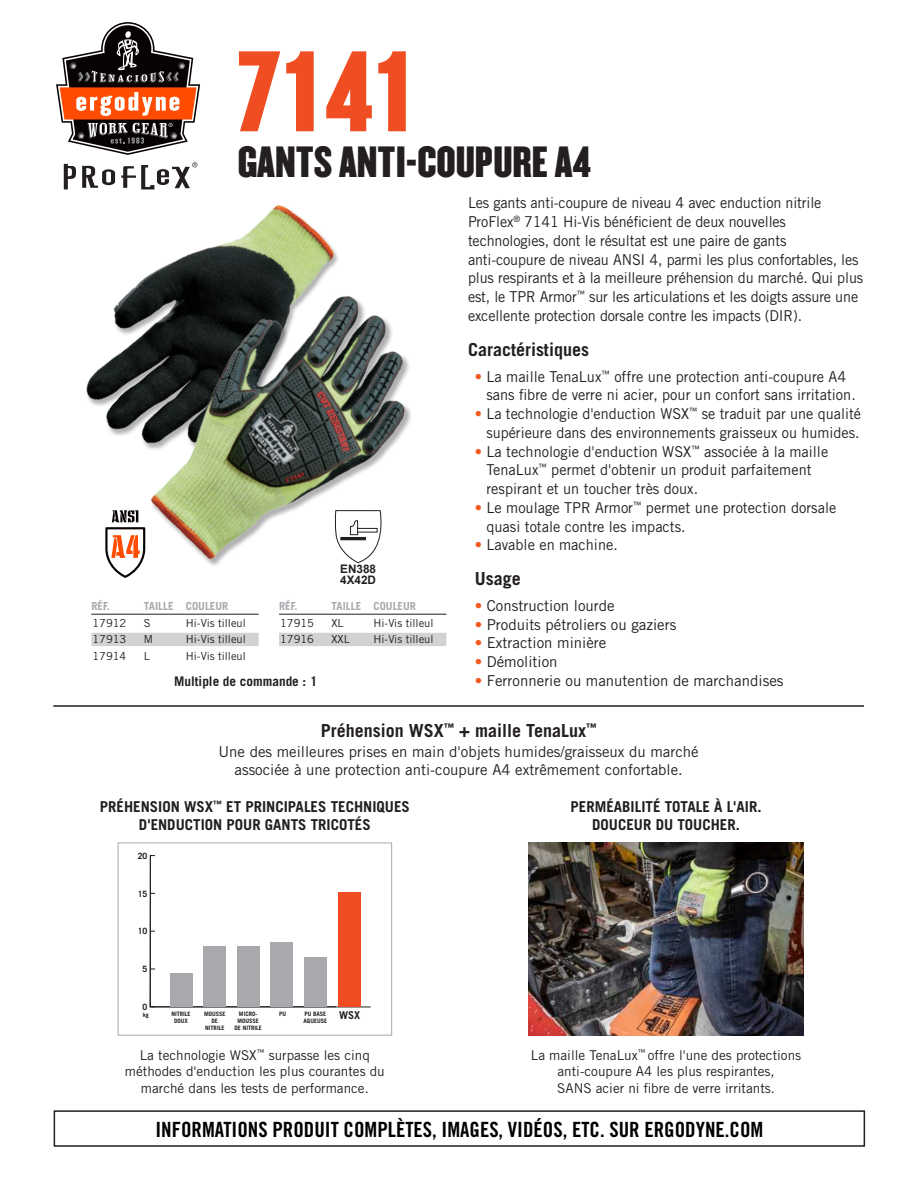
<style>
.page{position:relative;width:918px;height:1188px;background:#fff}
.page>*{position:absolute;margin:0;border:0;box-sizing:border-box;transform-origin:0 0}
.t1{font:99.9px "Champion HTF Welterweight";color:#f04d22}
.t2{font:38.1px "Champion HTF Welterweight";color:#231f20}
.t3{font:21px "Trade Gothic Bold Cond Twenty";color:#000}
.t4{font:700 18px "Trade Gothic";color:#231f20}
.t5{font:15px/18.8px "Trade Gothic";color:#231f20}
.t6{font:15px/18.8px "Trade Gothic";color:#231f20;scale:.96 1}
.t7{font:700 15px/18px "Trade Gothic";color:#231f20;text-align:center}
.t8{font:13.5px/16.5px "Trade Gothic";color:#231f20;text-align:center}
.t9{font:700 13.35px "Trade Gothic";color:#231f20}
.t10{font:700 11.7px/10.2px "Arial";color:#231f20}
.t11{font:11.1px "Trade Gothic";color:#231f20}
.t12{font:700 11.1px "Trade Gothic";color:#a8a9ad}
.t13{font:700 8.7px "Trade Gothic";color:#231f20}
.t14{font:700 6px/7.4px "Trade Gothic";color:#231f20;text-align:center}
.s1{color:#f15921}
</style>
<div class="page">
<hr style="left:91px;top:614px;width:168px;height:1px;background:#231f20">
<div style="left:91px;top:633px;width:168px;height:13px;background:#d1d2d4"></div>
<div style="left:279px;top:633px;width:167px;height:13px;background:#d1d2d4"></div>
<img style="left:63px;top:163px;width:254px;height:243px">
<img style="left:97px;top:231px;width:350px;height:384px">
<svg style="left:335px;top:510px;width:46px;height:53px"></svg>
<svg style="left:105px;top:510px;width:40px;height:68px"></svg>
<svg style="left:150px;top:855px;width:221px;height:152px"></svg>
<div style="left:338px;top:892px;width:22px;height:115px;background:#f04e22"></div>
<div style="left:304px;top:958px;width:23px;height:49px;background:#a8a9ad"></div>
<div style="left:271px;top:942px;width:22px;height:65px;background:#a8a9ad"></div>
<div style="left:237px;top:946px;width:23px;height:61px;background:#a8a9ad"></div>
<div style="left:204px;top:947px;width:22px;height:60px;background:#a8a9ad"></div>
<div style="left:170px;top:974px;width:22px;height:33px;background:#a8a9ad"></div>
<div style="left:118px;top:843px;width:274px;height:193px;border:1px solid #a8a9ad"></div>
<img style="left:529px;top:843px;width:274px;height:193px">
<hr style="left:53px;top:705px;width:811px;height:2px;background:#231f20">
<div style="left:54px;top:1110px;width:811px;height:37px;border:2px solid #231f20"></div>
<svg style="left:56px;top:22px;width:145px;height:133px"></svg>
<svg style="left:64px;top:164px;width:12px;height:25px"></svg>
<svg style="left:82px;top:166px;width:33px;height:22px"></svg>
<svg style="left:121px;top:162px;width:76px;height:27px"></svg>
<h1 class="t1" style="left:236px;top:26px;width:183px">7141</h1>
<h2 class="t2" style="left:238px;top:137px;width:355px">GANTS ANTI-COUPURE A4</h2>
<p class="t6" style="left:468px;top:194px;width:413px">Les gants anti-coupure de niveau 4 avec enduction nitrile ProFlex<sup>®</sup> 7141 Hi-Vis bénéficient de deux nouvelles technologies, dont le résultat est une paire de gants anti‑coupure de niveau ANSI 4, parmi les plus confortables, les plus respirants et à la meilleure préhension du marché. Qui plus est, le TPR Armor<sup>™</sup> sur les articulations et les doigts assure une excellente protection dorsale contre les impacts (DIR).</p>
<p class="t4" style="left:468px;top:339px;width:122px">Caractéristiques</p>
<p class="t5" style="left:486px;top:367px;width:371px;text-indent:-12px"><span class="s1">•</span> La maille TenaLux<sup>™</sup> offre une protection anti-coupure A4 sans fibre de verre ni acier, pour un confort sans irritation.</p>
<p class="t6" style="left:475px;top:404px;width:404px;text-align:right"><span class="s1">•</span> La technologie d'enduction WSX<sup>™</sup> se traduit par une qualité supérieure dans des environnements graisseux ou humides.</p>
<p class="t5" style="left:486px;top:442px;width:343px;text-indent:-12px"><span class="s1">•</span> La technologie d'enduction WSX<sup>™</sup> associée à la maille<br>TenaLux<sup>™</sup> permet d'obtenir un produit parfaitement respirant et un toucher très doux.</p>
<p class="t5" style="left:486px;top:498px;width:351px;text-indent:-12px"><span class="s1">•</span> Le moulage TPR Armor<sup>™</sup> permet une protection dorsale quasi totale contre les impacts.</p>
<p class="t5" style="left:475px;top:535px;width:145px"><span class="s1">•</span> Lavable en machine.</p>
<p class="t4" style="left:475px;top:568px;width:47px">Usage</p>
<p class="t5" style="left:475px;top:596px;width:141px"><span class="s1">•</span> Construction lourde</p>
<p class="t5" style="left:475px;top:615px;width:203px"><span class="s1">•</span> Produits pétroliers ou gaziers</p>
<p class="t5" style="left:475px;top:634px;width:133px"><span class="s1">•</span> Extraction minière</p>
<p class="t5" style="left:475px;top:652px;width:84px"><span class="s1">•</span> Démolition</p>
<p class="t5" style="left:475px;top:671px;width:310px"><span class="s1">•</span> Ferronnerie ou manutention de marchandises</p>
<p class="t4" style="left:321px;top:719px;width:277px">Préhension WSX<sup>™</sup> + maille TenaLux<sup>™</sup></p>
<p class="t5" style="left:218px;top:743px;width:482px;line-height:18px;text-align:center">Une des meilleures prises en main d'objets humides/graisseux du marché associée à une protection anti-coupure A4 extrêmement confortable.</p>
<p class="t10" style="left:340px;top:565px;width:37px">EN388<br>4X42D</p>
<p class="t12" style="left:91px;top:599px;width:20px">RÉF.</p>
<p class="t12" style="left:144px;top:599px;width:86px">TAILLE COULEUR</p>
<p class="t11" style="left:93px;top:616px;width:35px">17912</p>
<p class="t11" style="left:144px;top:616px;width:8px">S</p>
<p class="t11" style="left:186px;top:616px;width:61px">Hi-Vis tilleul</p>
<p class="t11" style="left:93px;top:633px;width:35px">17913</p>
<p class="t11" style="left:144px;top:633px;width:11px">M</p>
<p class="t11" style="left:186px;top:633px;width:61px">Hi-Vis tilleul</p>
<p class="t11" style="left:93px;top:649px;width:35px">17914</p>
<p class="t11" style="left:144px;top:649px;width:8px">L</p>
<p class="t11" style="left:186px;top:649px;width:61px">Hi-Vis tilleul</p>
<p class="t12" style="left:279px;top:599px;width:20px">RÉF.</p>
<p class="t12" style="left:331px;top:599px;width:86px">TAILLE COULEUR</p>
<p class="t11" style="left:280px;top:616px;width:35px">17915</p>
<p class="t11" style="left:331px;top:616px;width:14px">XL</p>
<p class="t11" style="left:374px;top:616px;width:61px">Hi-Vis tilleul</p>
<p class="t11" style="left:280px;top:633px;width:35px">17916</p>
<p class="t11" style="left:331px;top:633px;width:20px">XXL</p>
<p class="t11" style="left:374px;top:633px;width:61px">Hi-Vis tilleul</p>
<p class="t9" style="left:174px;top:673px;width:145px">Multiple de commande : 1</p>
<p class="t7" style="left:100px;top:797px;width:311px">PRÉHENSION WSX<sup>™</sup> ET PRINCIPALES TECHNIQUES<br>D'ENDUCTION POUR GANTS TRICOTÉS</p>
<p class="t7" style="left:571px;top:797px;width:193px">PERMÉABILITÉ TOTALE À L'AIR.<br>DOUCEUR DU TOUCHER.</p>
<p class="t13" style="left:138px;top:850px;width:11px">20</p>
<p class="t13" style="left:138px;top:888px;width:11px">15</p>
<p class="t13" style="left:138px;top:926px;width:11px">10</p>
<p class="t13" style="left:143px;top:964px;width:6px">5</p>
<p class="t13" style="left:143px;top:1002px;width:6px">0</p>
<p class="t14" style="left:143px;top:1011px;width:8px">kg</p>
<p class="t14" style="left:304px;top:1017px;width:58px">AQUEUSE <sup>WSX</sup></p>
<p class="t14" style="left:171px;top:1010px;width:21px">NITRILE<br>DOUX</p>
<p class="t14" style="left:204px;top:1010px;width:23px">MOUSSE<br>DE<br>NITRILE</p>
<p class="t14" style="left:235px;top:1010px;width:29px">MICRO-<br>MOUSSE<br>DE NITRILE</p>
<p class="t14" style="left:279px;top:1010px;width:9px">PU</p>
<p class="t14" style="left:304px;top:1010px;width:23px">PU BASE</p>
<p class="t8" style="left:125px;top:1046px;width:261px">La technologie WSX<sup>™</sup> surpasse les cinq méthodes d'enduction les plus courantes du marché dans les tests de performance.</p>
<p class="t8" style="left:531px;top:1046px;width:272px">La maille TenaLux<sup>™</sup> offre l'une des protections anti‑coupure A4 les plus respirantes,<br>SANS acier ni fibre de verre irritants.</p>
<h3 class="t3" style="left:155px;top:1116px;width:610px">INFORMATIONS PRODUIT COMPLÈTES, IMAGES, VIDÉOS, ETC. SUR ERGODYNE.COM</h3>
</div>
